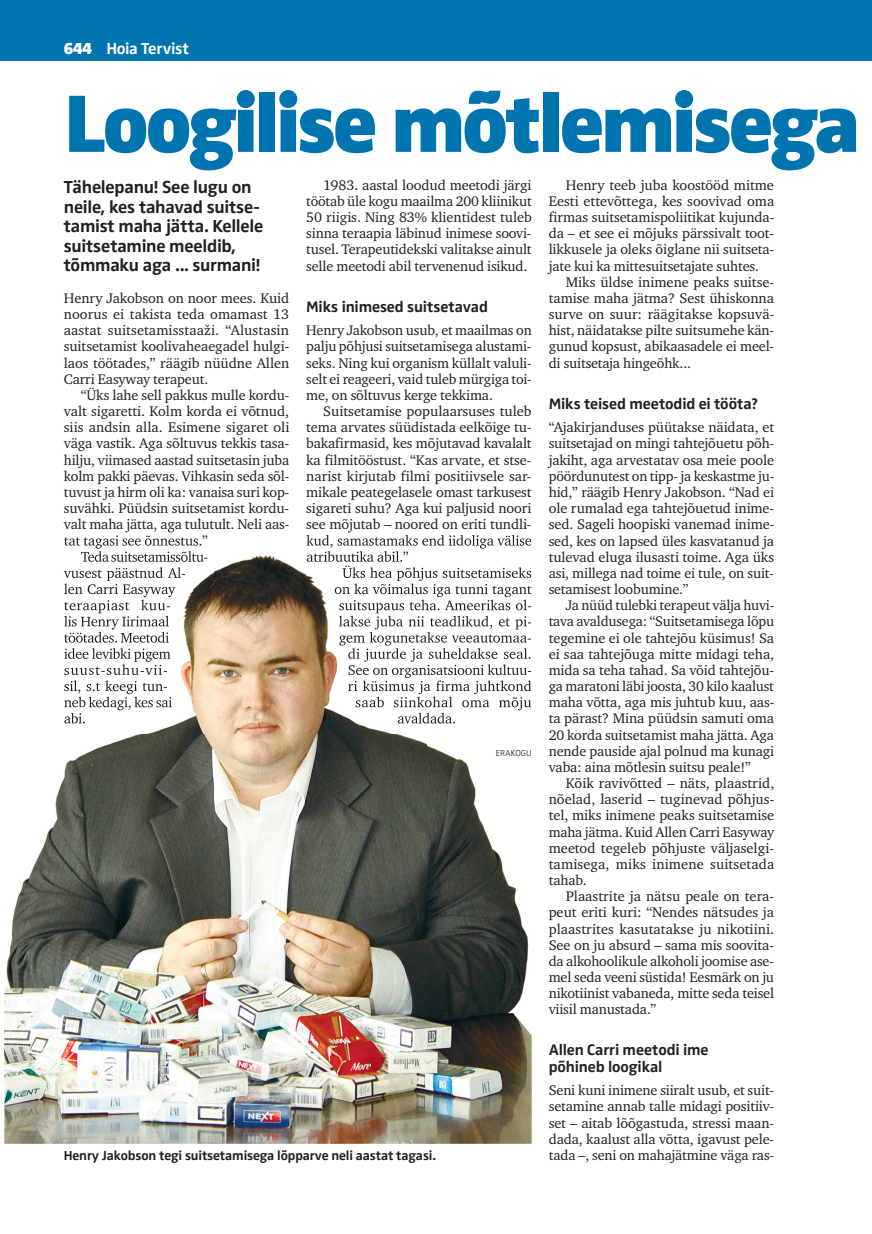
<style>
.page{position:relative;width:872px;height:1234px;background:#fff}
.page>*{position:absolute;margin:0;border:0;box-sizing:border-box;transform-origin:0 0}
.t1{font:900 84px "Zwo Pro";letter-spacing:-.045em;color:#0074ae}
.t2{font:700 18px/19.5px "Zwo Pro";letter-spacing:-.015em;color:#231f20}
.t3{font:700 16.5px "Zwo Pro";letter-spacing:-.02em;color:#fff}
.t4{font:700 15.75px/16.5px "Zwo Pro";letter-spacing:-.005em;color:#231f20}
.t5{font:14.25px/16.2px "Charter ITC";letter-spacing:-.01em;color:#231f20;text-align:justify}
.t6{font:700 13.5px "Zwo Pro";letter-spacing:-.01em;color:#231f20}
.t7{font:300 9px "Zwo Pro";color:#231f20}
.s1{font-weight:900}
</style>
<div class="page">
<div style="left:0;top:0;width:872px;height:60px;background:#0074ae"></div>
<img style="left:4px;top:532px;width:527px;height:611px">
<img style="left:125px;top:530px;width:50px;height:2px">
<img style="left:64px;top:535px;width:143px;height:13px">
<img style="left:81px;top:551px;width:126px;height:10px">
<img style="left:64px;top:567px;width:121px;height:14px">
<img style="left:64px;top:583px;width:111px;height:14px">
<img style="left:64px;top:599px;width:106px;height:14px">
<img style="left:64px;top:615px;width:105px;height:14px">
<img style="left:64px;top:632px;width:105px;height:10px">
<img style="left:64px;top:648px;width:107px;height:13px">
<img style="left:64px;top:664px;width:103px;height:10px">
<img style="left:64px;top:680px;width:103px;height:14px">
<img style="left:64px;top:696px;width:108px;height:14px">
<img style="left:64px;top:712px;width:25px;height:11px">
<img style="left:306px;top:535px;width:225px;height:13px">
<img style="left:307px;top:551px;width:101px;height:10px">
<img style="left:342px;top:565px;width:189px;height:16px">
<img style="left:335px;top:583px;width:196px;height:14px">
<img style="left:339px;top:599px;width:192px;height:14px">
<img style="left:339px;top:615px;width:192px;height:14px">
<img style="left:339px;top:632px;width:192px;height:13px">
<img style="left:348px;top:648px;width:183px;height:13px">
<img style="left:348px;top:664px;width:183px;height:13px">
<img style="left:348px;top:680px;width:183px;height:14px">
<img style="left:356px;top:696px;width:175px;height:14px">
<img style="left:398px;top:712px;width:57px;height:11px">
<p class="t3" style="left:64px;top:39px;width:127px"><span class="s1">644</span> Hoia Tervist</p>
<h1 class="t1" style="left:64px;top:73px;width:798px">Loogilise mõtlemisega</h1>
<p class="t2" style="left:64px;top:178px;width:201px">Tähelepanu! See lugu on neile, kes tahavad suitse&shy;tamist maha jätta. Kellele suitsetamine meeldib, tõmmaku aga ... surmani!</p>
<p class="t5" style="left:64px;top:290px;width:227px">Henry Jakobson on noor mees. Kuid noorus ei takista teda omamast 13 aastat suitsetamisstaaži. “Alustasin suitsetamist koolivaheaegadel hulgi&shy;laos töötades,” räägib nüüdne Allen Carri Easyway terapeut.</p>
<p class="t5" style="left:64px;top:387px;width:227px;text-indent:17px">“Üks lahe sell pakkus mulle kordu&shy;valt sigaretti. Kolm korda ei võtnud, siis andsin alla. Esimene sigaret oli väga vastik. Aga sõltuvus tekkis tasa&shy;hilju, viimased aastad suitsetasin juba kolm pakki päevas. Vihkasin seda sõl&shy;tuvust ja hirm oli ka: vanaisa suri kop&shy;suvähki. Püüdsin suitsetamist kordu&shy;valt maha jätta, aga tulutult. Neli aas-</p>
<p class="t5" style="left:306px;top:177px;width:227px;text-indent:17px">1983. aastal loodud meetodi järgi töötab üle kogu maailma 200 kliinikut 50 riigis. Ning 83% klientidest tuleb sinna teraapia läbinud inimese soovi&shy;tusel. Terapeutidekski valitakse ainult selle meetodi abil tervenenud isikud.</p>
<p class="t4" style="left:306px;top:298px;width:183px">Miks inimesed suitsetavad</p>
<p class="t5" style="left:306px;top:322px;width:227px">Henry Jakobson usub, et maailmas on palju põhjusi suitsetamisega alustami&shy;seks. Ning kui organism küllalt valuli&shy;selt ei reageeri, vaid tuleb mürgiga toi&shy;me, on sõltuvus kerge tekkima.</p>
<p class="t5" style="left:306px;top:403px;width:227px;text-indent:17px">Suitsetamise populaarsuses tuleb tema arvates süüdistada eelkõige tu&shy;bakafirmasid, kes mõjutavad kavalalt ka filmitööstust. “Kas arvate, et stse&shy;narist kirjutab filmi positiivsele sar&shy;mikale peategelasele omast tarkusest sigareti suhu? Aga kui paljusid noori see mõjutab – noored on eriti tundli-</p>
<p class="t7" style="left:496px;top:747px;width:37px">ERAKOGU</p>
<p class="t6" style="left:64px;top:1147px;width:373px">Henry Jakobson tegi suitsetamisega lõpparve neli aastat tagasi.</p>
<p class="t5" style="left:549px;top:177px;width:227px;text-indent:17px">Henry teeb juba koostööd mitme Eesti ettevõttega, kes soovivad oma firmas suitsetamispoliitikat kujunda&shy;da – et see ei mõjuks pärssivalt toot&shy;likkusele ja oleks õiglane nii suitseta&shy;jate kui ka mittesuitsetajate suhtes.</p>
<p class="t5" style="left:549px;top:274px;width:227px;text-indent:17px">Miks üldse inimene peaks suitse&shy;tamise maha jätma? Sest ühiskonna surve on suur: räägitakse kopsuvä&shy;hist, näidatakse pilte suitsumehe kän&shy;gunud kopsust, abikaasadele ei meel&shy;di suitsetaja hingeõhk...</p>
<p class="t4" style="left:549px;top:395px;width:211px">Miks teised meetodid ei tööta?</p>
<p class="t5" style="left:549px;top:419px;width:227px">“Ajakirjanduses püütakse näidata, et suitsetajad on mingi tahtejõuetu põh&shy;jakiht, aga arvestatav osa meie poole pöördunutest on tipp- ja keskastme ju&shy;hid,” räägib Henry Jakobson. “Nad ei ole rumalad ega tahtejõuetud inime&shy;sed. Sageli hoopiski vanemad inime&shy;sed, kes on lapsed üles kasvatanud ja tulevad eluga ilusasti toime. Aga üks asi, millega nad toime ei tule, on suit&shy;setamisest loobumine.”</p>
<p class="t5" style="left:549px;top:597px;width:227px;text-indent:17px">Ja nüüd tulebki terapeut välja huvi&shy;tava avaldusega: “Suitsetamisega lõpu tegemine ei ole tahtejõu küsimus! Sa ei saa tahtejõuga mitte midagi teha, mida sa teha tahad. Sa võid tahtejõu&shy;ga maratoni läbi joosta, 30 kilo kaalust maha võtta, aga mis juhtub kuu, aas&shy;ta pärast? Mina püüdsin samuti oma 20 korda suitsetamist maha jätta. Aga nende pauside ajal polnud ma kunagi vaba: aina mõtlesin suitsu peale!”</p>
<p class="t5" style="left:549px;top:774px;width:227px;text-indent:17px">Kõik ravivõtted – näts, plaastrid, nõelad, laserid – tuginevad põhjus&shy;tel, miks inimene peaks suitsetamise maha jätma. Kuid Allen Carri Easyway meetod tegeleb põhjuste väljaselgi&shy;tamisega, miks inimene suitsetada tahab.</p>
<p class="t5" style="left:549px;top:888px;width:227px;text-indent:17px">Plaastrite ja nätsu peale on tera&shy;peut eriti kuri: “Nendes nätsudes ja plaastrites kasutatakse ju nikotiini.<br>See on ju absurd – sama mis soovita&shy;da alkohoolikule alkoholi joomise ase&shy;mel seda veeni süstida! Eesmärk on ju nikotiinist vabaneda, mitte seda teisel viisil manustada.”</p>
<p class="t4" style="left:549px;top:1041px;width:161px">Allen Carri meetodi ime põhineb loogikal</p>
<p class="t5" style="left:549px;top:1081px;width:227px">Seni kuni inimene siiralt usub, et suit&shy;setamine annab talle midagi positiiv&shy;set – aitab lõõgastuda, stressi maan&shy;dada, kaalust alla võtta, igavust pele&shy;tada –, seni on mahajätmine väga ras-</p>
</div>
